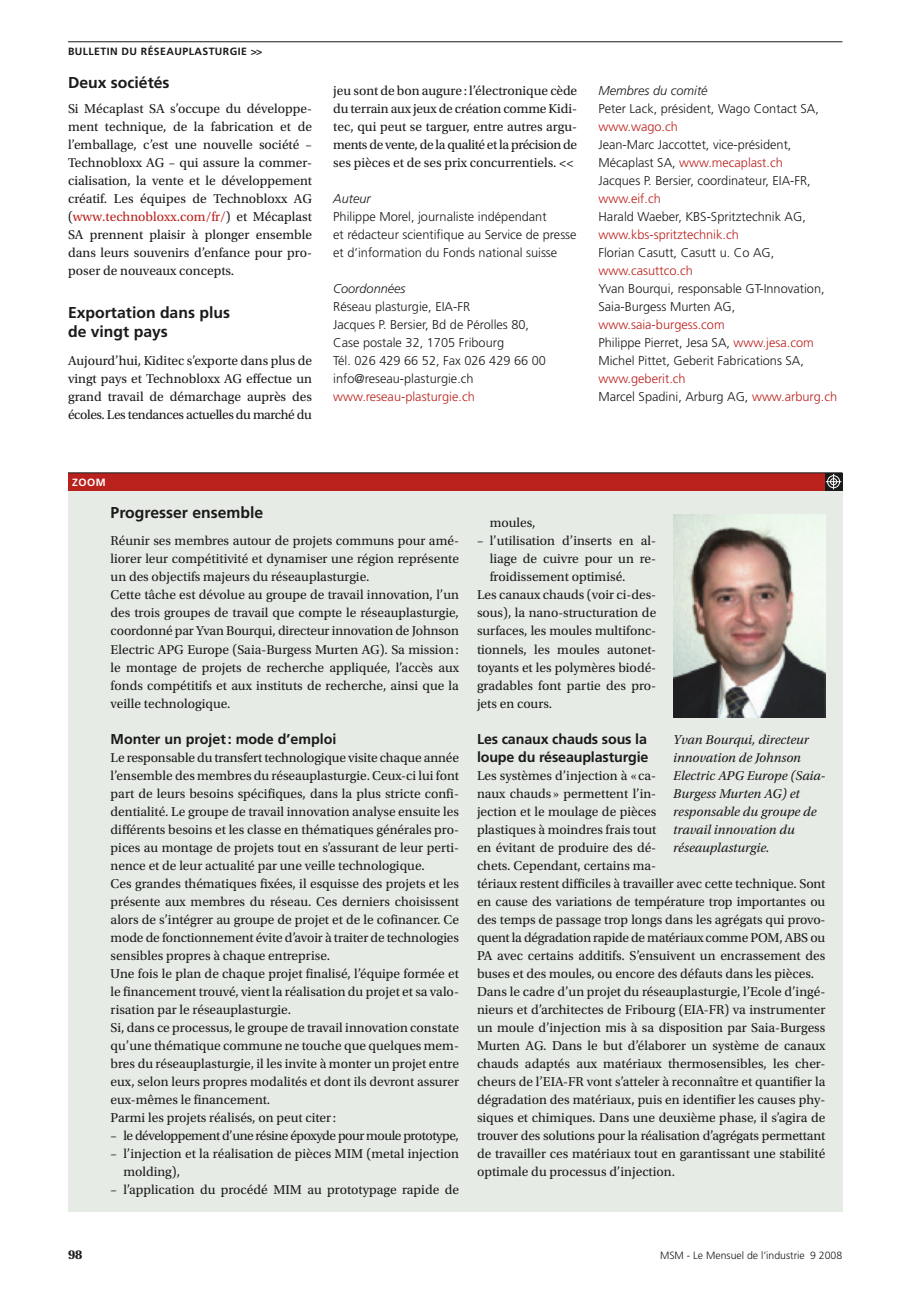
<style>
.page{position:relative;width:919px;height:1289px;background:#fff}
.page>*{position:absolute;margin:0;border:0;box-sizing:border-box;transform-origin:0 0}
.t1{font:700 15.75px/19.5px "Frutiger LT Std";color:#1b1a1b}
.t2{font:700 14.25px/18px "Frutiger LT Std";letter-spacing:-.01em;color:#1b1a1b}
.t3{font:13.5px/18px "Utopia Std";color:#1b1a1b}
.t4{font:italic 13.5px/18px "Utopia Std";color:#1b1a1b}
.t5{font:700 13.5px "Utopia Std";color:#1b1a1b}
.t6{font:300 12.75px/18px "Frutiger LT Std";color:#1b1a1b}
.t7{font:300 12.75px/18px "Frutiger LT Std";color:#b9211c}
.t8{font:italic 300 12.75px "Frutiger LT Std";color:#1b1a1b}
.t9{font:300 10.5px "Frutiger LT Std";color:#1b1a1b}
.t10{font:700 10.5px "Frutiger LT Std";letter-spacing:.04em;color:#1b1a1b}
.t11{font:700 10.5px "Frutiger LT Std";color:#fefefe}
.s1{color:#b9211c}
.s2{color:#1b1a1b}
</style>
<div class="page">
<hr style="left:68px;top:41px;width:774px;height:1px;background:#1b1a1b">
<div style="left:68px;top:490px;width:774px;height:722px;background:#e6ebe5"></div>
<div style="left:68px;top:473px;width:774px;height:17px;background:#b9211c"></div>
<hr style="left:68px;top:472px;width:774px;height:1px;background:#1b1a1b">
<svg style="left:824px;top:473px;width:18px;height:17px"></svg>
<svg style="left:825px;top:474px;width:16px;height:15px"></svg>
<img style="left:673px;top:514px;width:152px;height:203px">
<p class="t10" style="left:68px;top:45px;width:196px">bulletin du réseauplasturgie &gt;&gt;</p>
<p class="t1" style="left:68px;top:73px;width:103px">Deux sociétés</p>
<p class="t3" style="left:68px;top:99px;width:245px;text-align:justify">Si Mécaplast SA s’occupe du développe&shy;ment technique, de la fabrication et de l’emballage, c’est une nouvelle société – Technobloxx AG – qui assure la commer&shy;cialisation, la vente et le développement créatif. Les équipes de Technobloxx AG (<span class="s1">www.technobloxx.com/fr/</span>) et Mécaplast SA prennent plaisir à plonger ensemble dans leurs souvenirs d’enfance pour pro&shy;poser de nouveaux concepts.</p>
<p class="t1" style="left:68px;top:302px;width:163px">Exportation dans plus de vingt pays</p>
<p class="t3" style="left:68px;top:352px;width:245px;text-align:justify">Aujourd’hui, Kiditec s’exporte dans plus de vingt pays et Technobloxx AG effectue un grand travail de démarchage auprès des écoles. Les tendances actuelles du marché du</p>
<p class="t3" style="left:333px;top:81px;width:245px;text-align:justify">jeu sont de bon augure : l’électronique cède du terrain aux jeux de création comme Kidi&shy;tec, qui peut se targuer, entre autres argu&shy;ments de vente, de la qualité et la précision de ses pièces et de ses prix concurrentiels. &lt;&lt;</p>
<p class="t8" style="left:333px;top:191px;width:39px">Auteur</p>
<p class="t6" style="left:333px;top:207px;width:245px">Philippe Morel, journaliste indépendant<br>et rédacteur scientifique au Service de presse et d’information du Fonds national suisse</p>
<p class="t8" style="left:333px;top:281px;width:74px">Coordonnées</p>
<p class="t6" style="left:333px;top:298px;width:214px">Réseau plasturgie, EIA-FR<br>Jacques P. Bersier, Bd de Pérolles 80,<br>Case postale 32, 1705 Fribourg<br>Tél. 026 429 66 52, Fax 026 429 66 00 info@reseau-plasturgie.ch</p>
<p class="t7" style="left:333px;top:388px;width:143px">www.reseau-plasturgie.ch</p>
<p class="t8" style="left:598px;top:83px;width:111px">Membres du comité</p>
<p class="t6" style="left:598px;top:99px;width:222px">Peter Lack, président, Wago Contact SA,</p>
<p class="t7" style="left:598px;top:117px;width:81px">www.wago.ch</p>
<p class="t6" style="left:598px;top:135px;width:214px">Jean-Marc Jaccottet, vice-président,<br>Mécaplast SA, <span class="s1">www.mecaplast.ch<br></span>Jacques P. Bersier, coordinateur, EIA-FR,</p>
<p class="t7" style="left:598px;top:189px;width:64px">www.eif.ch</p>
<p class="t6" style="left:598px;top:207px;width:209px">Harald Waeber, KBS-Spritztechnik AG,</p>
<p class="t7" style="left:598px;top:226px;width:142px">www.kbs-spritztechnik.ch</p>
<p class="t6" style="left:598px;top:244px;width:177px">Florian Casutt, Casutt u. Co AG,</p>
<p class="t7" style="left:598px;top:262px;width:96px">www.casuttco.ch</p>
<p class="t6" style="left:598px;top:280px;width:228px">Yvan Bourqui, responsable GT-Innovation,<br>Saia-Burgess Murten AG,</p>
<p class="t6" style="left:598px;top:316px;width:217px"><span class="s1">www.saia-burgess.com<br></span>Philippe Pierret, Jesa SA, <span class="s1">www.jesa.com<br></span>Michel Pittet, Geberit Fabrications SA,</p>
<p class="t7" style="left:598px;top:370px;width:240px">www.geberit.ch<br><span class="s2">Marcel Spadini, Arburg AG,</span> www.arburg.ch</p>
<p class="t11" style="left:72px;top:476px;width:35px">Zoom</p>
<p class="t1" style="left:111px;top:502px;width:154px">Progresser ensemble</p>
<p class="t3" style="left:111px;top:532px;width:350px">Réunir ses membres autour de projets communs pour amé&shy;liorer leur compétitivité et dynamiser une région représente un des objectifs majeurs du réseauplasturgie.<br>Cette tâche est dévolue au groupe de travail innovation, l’un des trois groupes de travail que compte le réseauplasturgie, coordonné par Yvan Bourqui, directeur innovation de Johnson Electric APG Europe (Saia-Burgess Murten AG). Sa mission: le montage de projets de recherche appliquée, l’accès aux fonds compétitifs et aux instituts de recherche, ainsi que la veille technologique.</p>
<p class="t2" style="left:111px;top:729px;width:227px">Monter un projet: mode d’emploi</p>
<p class="t3" style="left:111px;top:748px;width:350px">Le responsable du transfert technologique visite chaque année l’ensemble des membres du réseauplasturgie. Ceux-ci lui font part de leurs besoins spécifiques, dans la plus stricte confi&shy;dentialité. Le groupe de travail innovation analyse ensuite les différents besoins et les classe en thématiques générales pro&shy;pices au montage de projets tout en s’assurant de leur perti&shy;nence et de leur actualité par une veille technologique.<br>Ces grandes thématiques fixées, il esquisse des projets et les présente aux membres du réseau. Ces derniers choisissent alors de s’intégrer au groupe de projet et de le cofinancer. Ce mode de fonctionnement évite d’avoir à traiter de technologies sensibles propres à chaque entreprise.<br>Une fois le plan de chaque projet finalisé, l’équipe formée et le financement trouvé, vient la réalisation du projet et sa valo&shy;risation par le réseauplasturgie.<br>Si, dans ce processus, le groupe de travail innovation constate qu’une thématique commune ne touche que quelques mem&shy;bres du réseauplasturgie, il les invite à monter un projet entre eux, selon leurs propres modalités et dont ils devront assurer eux-mêmes le financement.<br>Parmi les projets réalisés, on peut citer:</p>
<p class="t3" style="left:123px;top:1127px;width:337px">le développement d’une résine époxyde pour moule prototype, l’injection et la réalisation de pièces MIM (metal injection molding),<br>l’application du procédé MIM au prototypage rapide de</p>
<p class="t3" style="left:111px;top:1127px;width:8px">– –</p>
<p class="t3" style="left:111px;top:1181px;width:8px">–</p>
<p class="t3" style="left:489px;top:514px;width:47px">moules,</p>
<p class="t3" style="left:489px;top:532px;width:168px">l’utilisation d’inserts en al-</p>
<p class="t3" style="left:489px;top:550px;width:168px">liage de cuivre pour un re-</p>
<p class="t3" style="left:489px;top:568px;width:137px">froidissement optimisé.</p>
<p class="t3" style="left:477px;top:586px;width:181px">Les canaux chauds (voir ci-des-</p>
<p class="t3" style="left:477px;top:604px;width:181px">sous), la nano-structuration de</p>
<p class="t3" style="left:477px;top:622px;width:181px">surfaces, les moules multifonc-</p>
<p class="t3" style="left:477px;top:640px;width:181px">tionnels, les moules autonet-</p>
<p class="t3" style="left:477px;top:658px;width:181px">toyants et les polymères biodé-</p>
<p class="t3" style="left:477px;top:676px;width:181px">gradables font partie des pro-</p>
<p class="t3" style="left:477px;top:694px;width:77px">jets en cours.</p>
<p class="t2" style="left:477px;top:729px;width:173px">Les canaux chauds sous la loupe du réseauplasturgie</p>
<p class="t3" style="left:477px;top:766px;width:350px">Les systèmes d’injection à « ca-<br>naux chauds » permettent l’in-<br>jection et le moulage de pièces<br>plastiques à moindres frais tout<br>en évitant de produire des dé-<br>chets. Cependant, certains ma-<br>tériaux restent difficiles à travailler avec cette technique. Sont en cause des variations de température trop importantes ou des temps de passage trop longs dans les agrégats qui provo&shy;quent la dégradation rapide de matériaux comme POM, ABS ou PA avec certains additifs. S’ensuivent un encrassement des buses et des moules, ou encore des défauts dans les pièces.<br>Dans le cadre d’un projet du réseauplasturgie, l’Ecole d’ingé&shy;nieurs et d’architectes de Fribourg (EIA-FR) va instrumenter un moule d’injection mis à sa disposition par Saia-Burgess Murten AG. Dans le but d’élaborer un système de canaux chauds adaptés aux matériaux thermosensibles, les cher&shy;cheurs de l’EIA-FR vont s’atteler à reconnaître et quantifier la dégradation des matériaux, puis en identifier les causes phy&shy;siques et chimiques. Dans une deuxième phase, il s’agira de trouver des solutions pour la réalisation d’agrégats permettant de travailler ces matériaux tout en garantissant une stabilité optimale du processus d’injection.</p>
<p class="t3" style="left:477px;top:532px;width:8px">–</p>
<p class="t4" style="left:673px;top:730px;width:154px">Yvan Bourqui, directeur innovation de Johnson<br>Electric APG Europe (Saia-<br>Burgess Murten AG) et responsable du groupe de travail innovation du réseauplasturgie.</p>
<p class="t5" style="left:68px;top:1246px;width:16px">98</p>
<p class="t9" style="left:660px;top:1249px;width:184px">MSM - Le Mensuel de l’industrie 9 2008</p>
</div>
